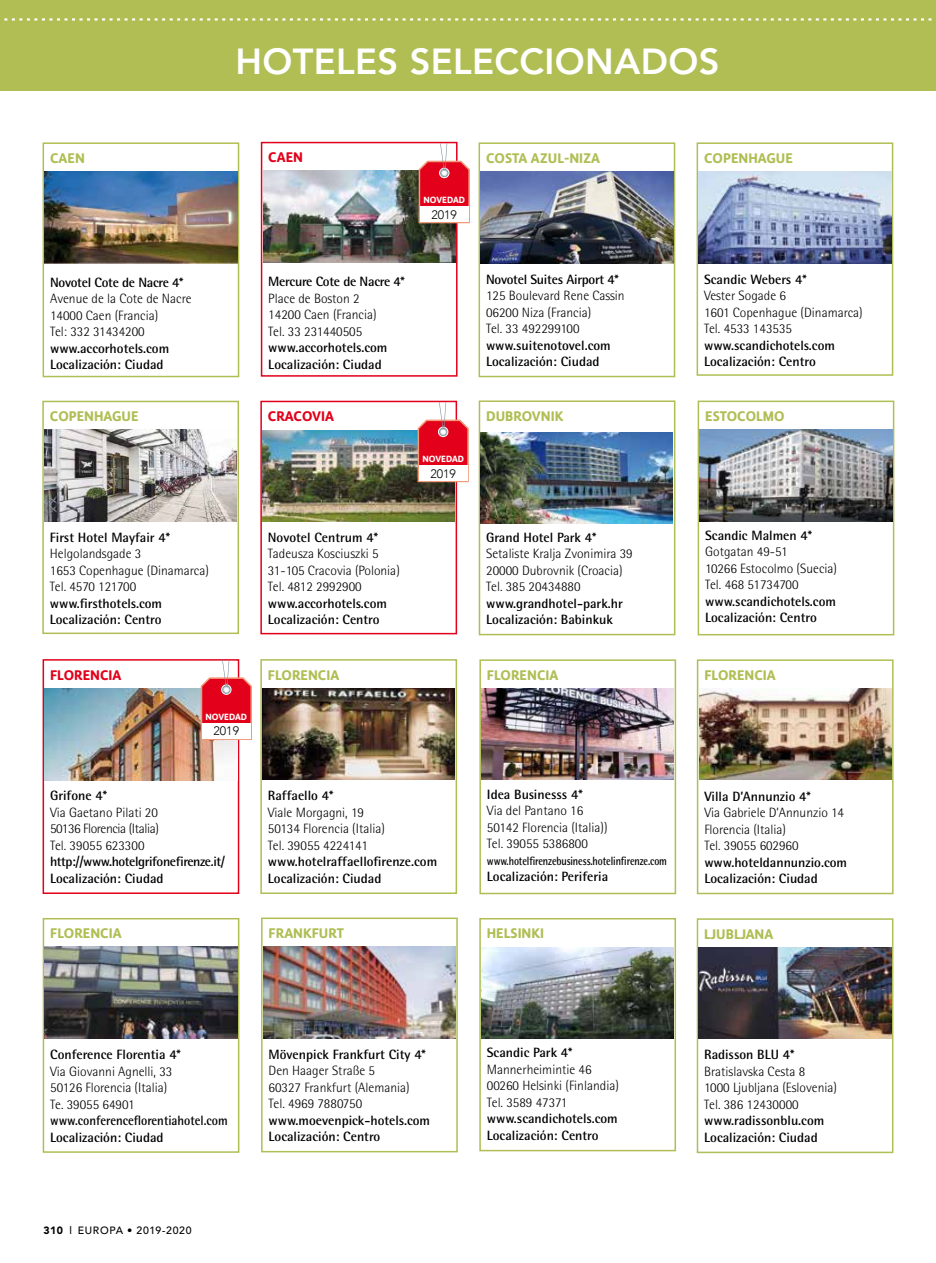
<style>
.page{position:relative;width:936px;height:1263px;background:#fff}
.page>*{position:absolute;margin:0;border:0;box-sizing:border-box;transform-origin:0 0}
.t1{font:800 36px "Avenir LT Std";letter-spacing:.01em;color:#fff}
.t2{font:700 16.5px "Lemon Sans Rnd";color:#b0be54}
.t3{font:700 16.5px "Lemon Sans Rnd";color:#e2001a}
.t4{font:300 13.5px/16.5px "Rotis Semi Sans Std";color:#000}
.t5{font:700 13.5px/16.5px "Rotis Semi Sans Std";color:#000}
.t6{font:700 13.5px "Rotis Semi Sans Std";letter-spacing:-.02em;color:#000}
.t7{font:700 13.5px/16.5px "Rotis Semi Sans Std";letter-spacing:-.03em;color:#000}
.t8{font:700 13.5px/16.5px "Rotis Semi Sans Std";color:#000;scale:.92 1}
.t9{font:300 12.15px "Avenir";color:#000}
.t10{font:700 12px "Rotis Semi Sans Std";letter-spacing:-.01em;color:#000;scale:.83 1}
.t11{font:700 10.65px "Lemon Sans Rnd";color:#fff}
.t12{font:500 10.5px "Avenir LT Std";letter-spacing:.07em;color:#000}
.s1{font-weight:900}
</style>
<div class="page">
<div style="left:260px;top:659px;width:197px;height:235px;border:2px solid #b0be54"></div>
<img style="left:262px;top:688px;width:193px;height:92px">
<div style="left:697px;top:401px;width:197px;height:234px;border:2px solid #b0be54"></div>
<img style="left:699px;top:430px;width:193px;height:91px">
<div style="left:479px;top:659px;width:197px;height:235px;border:2px solid #b0be54"></div>
<div style="left:696px;top:659px;width:197px;height:235px;border:2px solid #b0be54"></div>
<div style="left:43px;top:918px;width:196px;height:235px;border:2px solid #b0be54"></div>
<img style="left:45px;top:947px;width:192px;height:91px">
<div style="left:261px;top:917px;width:197px;height:235px;border:2px solid #b0be54"></div>
<img style="left:263px;top:946px;width:192px;height:92px">
<img style="left:481px;top:688px;width:193px;height:92px">
<img style="left:699px;top:688px;width:192px;height:92px">
<div style="left:479px;top:918px;width:197px;height:233px;border:2px solid #b0be54"></div>
<img style="left:481px;top:947px;width:192px;height:92px">
<div style="left:696px;top:918px;width:197px;height:235px;border:2px solid #b0be54"></div>
<img style="left:699px;top:947px;width:192px;height:92px">
<div style="left:42px;top:401px;width:197px;height:233px;border:2px solid #b0be54"></div>
<img style="left:45px;top:430px;width:192px;height:91px">
<div style="left:478px;top:400px;width:197px;height:235px;border:2px solid #b0be54"></div>
<img style="left:480px;top:432px;width:192px;height:92px">
<div style="left:260px;top:401px;width:197px;height:233px;border:2px solid #e2001a"></div>
<img style="left:262px;top:430px;width:192px;height:92px">
<svg style="left:417px;top:402px;width:52px;height:81px"></svg>
<div style="left:419px;top:465px;width:48px;height:16px;background:#fff"></div>
<div style="left:43px;top:142px;width:196px;height:235px;border:2px solid #b0be54"></div>
<div style="left:478px;top:142px;width:197px;height:235px;border:2px solid #b0be54"></div>
<img style="left:481px;top:171px;width:192px;height:92px">
<div style="left:696px;top:142px;width:197px;height:234px;border:2px solid #b0be54"></div>
<img style="left:698px;top:171px;width:193px;height:92px">
<img style="left:45px;top:171px;width:192px;height:92px">
<img style="left:264px;top:171px;width:190px;height:91px">
<div style="left:261px;top:142px;width:196px;height:235px;border:2px solid #e2001a"></div>
<svg style="left:418px;top:143px;width:52px;height:81px"></svg>
<div style="left:420px;top:207px;width:48px;height:15px;background:#fff"></div>
<div style="left:43px;top:659px;width:196px;height:235px;border:2px solid #e2001a"></div>
<img style="left:45px;top:689px;width:192px;height:91px">
<svg style="left:200px;top:660px;width:52px;height:81px"></svg>
<div style="left:202px;top:723px;width:48px;height:15px;background:#fff"></div>
<div style="left:0;top:0;width:935px;height:91px;background:#b0be54"></div>
<svg style="left:4px;top:18px;width:928px;height:3px"></svg>
<h1 class="t1" style="left:235px;top:40px;width:485px">HOTELES SELECCIONADOS</h1>
<p class="t2" style="left:50px;top:148px;width:36px">CAEN</p>
<p class="t3" style="left:268px;top:148px;width:36px">CAEN</p>
<p class="t2" style="left:486px;top:148px;width:116px">COSTA AZUL-NIZA</p>
<p class="t2" style="left:704px;top:148px;width:90px">COPENHAGUE</p>
<p class="t11" style="left:423px;top:194px;width:43px">NOVEDAD</p>
<p class="t9" style="left:431px;top:207px;width:27px">2019</p>
<p class="t6" style="left:50px;top:274px;width:135px">Novotel Cote de Nacre 4*</p>
<p class="t4" style="left:50px;top:290px;width:143px">Avenue de la Cote de Nacre<br>14000 Caen (Francia)<br>Tel: 332 31434200</p>
<p class="t5" style="left:50px;top:340px;width:121px">www.accorhotels.com<br>Localización: Ciudad</p>
<p class="t6" style="left:268px;top:273px;width:138px">Mercure Cote de Nacre 4*</p>
<p class="t4" style="left:268px;top:290px;width:110px">Place de Boston 2<br>14200 Caen (Francia)<br>Tel. 33 231440505</p>
<p class="t5" style="left:268px;top:339px;width:121px">www.accorhotels.com<br>Localización: Ciudad</p>
<p class="t6" style="left:486px;top:271px;width:134px">Novotel Suites Airport 4*</p>
<p class="t4" style="left:486px;top:287px;width:140px">125 Boulevard Rene Cassin<br>06200 Niza (Francia)<br>Tel. 33 492299100</p>
<p class="t5" style="left:486px;top:336px;width:126px">www.suitenotovel.com<br>Localización: Ciudad</p>
<p class="t5" style="left:704px;top:270px;width:104px">Scandic Webers 4*</p>
<p class="t4" style="left:704px;top:287px;width:160px">Vester Sogade 6<br>1601 Copenhague (Dinamarca)<br>Tel. 4533 143535</p>
<p class="t5" style="left:704px;top:336px;width:132px">www.scandichotels.com<br>Localización: Centro</p>
<p class="t2" style="left:50px;top:407px;width:90px">COPENHAGUE</p>
<p class="t3" style="left:268px;top:407px;width:67px">CRACOVIA</p>
<p class="t2" style="left:486px;top:406px;width:79px">DUBROVNIK</p>
<p class="t2" style="left:705px;top:406px;width:81px">ESTOCOLMO</p>
<p class="t11" style="left:422px;top:452px;width:43px">NOVEDAD</p>
<p class="t9" style="left:430px;top:466px;width:27px">2019</p>
<p class="t5" style="left:50px;top:529px;width:122px">First Hotel Mayfair 4*</p>
<p class="t4" style="left:50px;top:545px;width:161px">Helgolandsgade 3<br>1653 Copenhague (Dinamarca)<br>Tel. 4570 121700</p>
<p class="t5" style="left:50px;top:595px;width:114px">www.firsthotels.com<br>Localización: Centro</p>
<p class="t5" style="left:268px;top:529px;width:112px">Novotel Centrum 4*</p>
<p class="t4" style="left:268px;top:545px;width:133px">Tadeusza Kosciuszki 5<br>31-105 Cracovia (Polonia)<br>Tel. 4812 2992900</p>
<p class="t5" style="left:268px;top:595px;width:121px">www.accorhotels.com<br>Localización: Centro</p>
<p class="t5" style="left:486px;top:528px;width:112px">Grand Hotel Park 4*</p>
<p class="t4" style="left:486px;top:545px;width:148px">Setaliste Kralja Zvonimira 39<br>20000 Dubrovnik (Croacia)<br>Tel. 385 20434880</p>
<p class="t5" style="left:486px;top:594px;width:138px">www.grandhotel-park.hr<br>Localización: Babinkuk</p>
<p class="t5" style="left:705px;top:527px;width:108px">Scandic Malmen 4*</p>
<p class="t4" style="left:705px;top:543px;width:133px">Gotgatan 49-51<br>10266 Estocolmo (Suecia)<br>Tel. 468 51734700</p>
<p class="t5" style="left:705px;top:593px;width:132px">www.scandichotels.com<br>Localización: Centro</p>
<p class="t3" style="left:50px;top:665px;width:73px">FLORENCIA</p>
<p class="t2" style="left:268px;top:665px;width:73px">FLORENCIA</p>
<p class="t2" style="left:487px;top:665px;width:73px">FLORENCIA</p>
<p class="t2" style="left:704px;top:665px;width:73px">FLORENCIA</p>
<p class="t11" style="left:205px;top:710px;width:43px">NOVEDAD</p>
<p class="t9" style="left:213px;top:724px;width:27px">2019</p>
<p class="t5" style="left:50px;top:787px;width:58px">Grifone 4*</p>
<p class="t4" style="left:50px;top:804px;width:110px;text-align:justify">Via Gaetano Pilati 20<br>50136 Florencia (Italia)<br>Tel. 39055 623300</p>
<p class="t7" style="left:50px;top:853px;width:176px">http://www.hotelgrifonefirenze.it/<br>Localización: Ciudad</p>
<p class="t2" style="left:50px;top:924px;width:73px">FLORENCIA</p>
<p class="t5" style="left:268px;top:787px;width:67px">Raffaello 4*</p>
<p class="t4" style="left:268px;top:804px;width:119px">Viale Morgagni, 19<br>50134 Florencia (Italia)<br>Tel. 39055 4224141</p>
<p class="t5" style="left:268px;top:853px;width:171px">www.hotelraffaellofirenze.com<br>Localización: Ciudad</p>
<p class="t2" style="left:268px;top:923px;width:77px">FRANKFURT</p>
<p class="t5" style="left:50px;top:1046px;width:132px">Conference Florentia 4*</p>
<p class="t4" style="left:50px;top:1063px;width:124px">Via Giovanni Agnelli, 33<br>50126 Florencia (Italia)<br>Te. 39055 64901</p>
<p class="t8" style="left:50px;top:1112px;width:194px">www.conferenceflorentiahotel.com<br>Localización: Ciudad</p>
<p class="t12" style="left:43px;top:1224px;width:150px"><span class="s1">310</span> l EUROPA • 2019-2020</p>
<p class="t5" style="left:268px;top:1045px;width:159px">Mövenpick Frankfurt City 4*</p>
<p class="t4" style="left:268px;top:1062px;width:143px">Den Haager Straße 5<br>60327 Frankfurt (Alemania)<br>Tel. 4969 7880750</p>
<p class="t5" style="left:268px;top:1111px;width:163px">www.moevenpick-hotels.com<br>Localización: Centro</p>
<p class="t5" style="left:487px;top:785px;width:97px">Idea Businesss 4*</p>
<p class="t4" style="left:487px;top:802px;width:122px">Via del Pantano 16<br>50142 Florencia (Italia))<br>Tel. 39055 5386800</p>
<p class="t10" style="left:487px;top:853px;width:218px">www.hotelfirenzebusiness.hotelinfirenze.com</p>
<p class="t5" style="left:487px;top:868px;width:123px">Localización: Periferia</p>
<p class="t2" style="left:487px;top:924px;width:59px">HELSINKI</p>
<p class="t5" style="left:704px;top:787px;width:108px">Villa D’Annunzio 4*</p>
<p class="t4" style="left:704px;top:804px;width:141px">Via Gabriele D’Annunzio 14<br>Florencia (Italia)<br>Tel. 39055 602960</p>
<p class="t5" style="left:704px;top:853px;width:144px">www.hoteldannunzio.com<br>Localización: Ciudad</p>
<p class="t2" style="left:704px;top:924px;width:71px">LJUBLJANA</p>
<p class="t5" style="left:487px;top:1044px;width:87px">Scandic Park 4*</p>
<p class="t4" style="left:487px;top:1061px;width:133px">Mannerheimintie 46<br>00260 Helsinki (Finlandia)<br>Tel. 3589 47371</p>
<p class="t5" style="left:487px;top:1110px;width:132px">www.scandichotels.com<br>Localización: Centro</p>
<p class="t5" style="left:704px;top:1046px;width:92px">Radisson BLU 4*</p>
<p class="t4" style="left:704px;top:1063px;width:134px">Bratislavska Cesta 8<br>1000 Ljubljana (Eslovenia)<br>Tel. 386 12430000</p>
<p class="t5" style="left:704px;top:1112px;width:122px">www.radissonblu.com<br>Localización: Ciudad</p>
</div>
